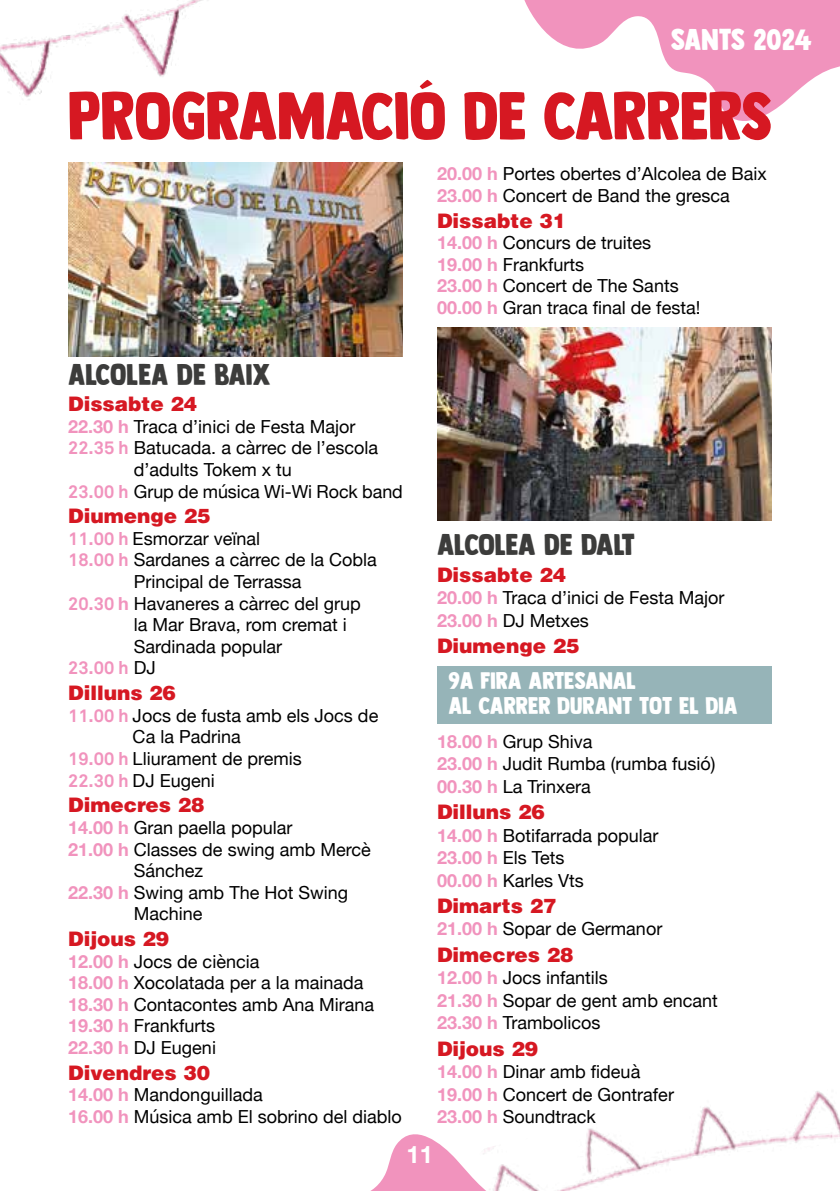
<style>
.page{position:relative;width:840px;height:1191px;background:#fff}
.page>*{position:absolute;margin:0;border:0;box-sizing:border-box;transform-origin:0 0}
.t1{font:68px "DK Longreach";letter-spacing:-.005em;color:#d61822}
.t2{font:30px "DK Longreach";color:#3c3c3b}
.t3{font:30px "DK Longreach";color:#fff}
.t4{font:24px/24.8px "DK Longreach";color:#fff}
.t5{font:700 24px "Helvetica Neue";color:#fff}
.t6{font:900 20px "Helvetica";color:#d61822}
.t7{font:18px/21.6px "Helvetica Neue";color:#000}
.t8{font:700 18px "Akkurat";color:#f193bd}
.s1{font-family:"Amaranth";font-weight:700;font-size:32px}
.s2{font-weight:700;color:#f193bd}
.s3{font-family:"Akkurat";font-weight:700;color:#f193bd}
.s4{font-family:"Helvetica Neue";font-weight:400;color:#000}
</style>
<div class="page">
<svg style="left:370px;top:1134px;width:49px;height:57px"></svg>
<img style="left:0;top:0;width:203px;height:100px">
<svg style="left:524px;top:0;width:315px;height:121px;fill:#f193bd"></svg>
<img style="left:419px;top:1091px;width:420px;height:100px">
<img style="left:68px;top:163px;width:335px;height:194px">
<img style="left:437px;top:327px;width:334px;height:194px">
<div style="left:437px;top:666px;width:334px;height:57px;background:#96b4b8"></div>
<h2 class="t3" style="left:670px;top:22px;width:142px">SANTS 202<span class="s1">4</span></h2>
<h1 class="t1" style="left:68px;top:76px;width:705px">PROGRAMACIÓ DE CARRERS</h1>
<p class="t7" style="left:437px;top:164px;width:331px"><span class="s2">20.00 h</span> Portes obertes d’Alcolea de Baix<br><span class="s2">23.00 h</span> Concert de Band the gresca</p>
<p class="t6" style="left:437px;top:207px;width:130px">Dissabte 31</p>
<p class="t7" style="left:437px;top:233px;width:265px"><span class="s2">14.00 h</span> Concurs de truites<br><span class="s2">19.00 h</span> Frankfurts<br><span class="s2">23.00 h</span> Concert de The Sants<br><span class="s2">00.00 h</span> Gran traca final de festa!</p>
<h2 class="t2" style="left:68px;top:357px;width:204px">ALCOLEA DE BAIX</h2>
<p class="t6" style="left:68px;top:391px;width:130px">Dissabte 24</p>
<p class="t7" style="left:68px;top:416px;width:289px"><span class="s2">22.30 h</span> Traca d’inici de Festa Major</p>
<p class="t7" style="left:68px;top:438px;width:311px"><span class="s3">22.35 h</span> Batucada. a càrrec de l’escola</p>
<p class="t7" style="left:134px;top:460px;width:159px">d’adults Tokem x tu</p>
<p class="t7" style="left:68px;top:481px;width:336px"><span class="s3">23.00 h</span> Grup de música Wi-Wi Rock band</p>
<p class="t6" style="left:68px;top:503px;width:144px">Diumenge 25</p>
<p class="t7" style="left:68px;top:528px;width:193px"><span class="s3">11.00 h</span> Esmorzar veïnal</p>
<p class="t7" style="left:68px;top:550px;width:310px"><span class="s3">18.00 h</span> Sardanes a càrrec de la Cobla</p>
<p class="t7" style="left:134px;top:572px;width:169px">Principal de Terrassa</p>
<p class="t7" style="left:68px;top:593px;width:294px"><span class="s3">20.30</span> <span class="s2">h</span> Havaneres a càrrec del grup</p>
<p class="t7" style="left:134px;top:615px;width:214px">la Mar Brava, rom cremat i</p>
<p class="t7" style="left:134px;top:636px;width:150px">Sardinada popular</p>
<p class="t8" style="left:68px;top:657px;width:89px">23.00 h <span class="s4">DJ</span></p>
<p class="t6" style="left:68px;top:680px;width:109px">Dilluns 26</p>
<p class="t7" style="left:68px;top:705px;width:311px"><span class="s3">11.00 h</span> Jocs de fusta amb els Jocs de</p>
<p class="t7" style="left:133px;top:727px;width:109px">Ca la Padrina</p>
<p class="t7" style="left:68px;top:749px;width:235px"><span class="s3">19.00 h</span> Lliurament de premis</p>
<p class="t7" style="left:68px;top:770px;width:148px"><span class="s3">22.30 h</span> DJ Eugeni</p>
<p class="t6" style="left:68px;top:792px;width:138px">Dimecres 28</p>
<p class="t7" style="left:68px;top:817px;width:226px"><span class="s2">14.00 h</span> Gran paella popular</p>
<p class="t7" style="left:68px;top:839px;width:304px"><span class="s2">21.00 h</span> Classes de swing amb Mercè</p>
<p class="t7" style="left:134px;top:861px;width:71px">Sánchez</p>
<p class="t7" style="left:68px;top:882px;width:281px"><span class="s2">22.30 h</span> Swing amb The Hot Swing</p>
<p class="t7" style="left:134px;top:904px;width:70px">Machine</p>
<p class="t6" style="left:68px;top:925px;width:103px">Dijous 29</p>
<p class="t7" style="left:68px;top:951px;width:307px"><span class="s2">12.00 h</span> Jocs de ciència<br><span class="s2">18.00 h</span> Xocolatada per a la mainada<br><span class="s2">18.30 h</span> Contacontes amb Ana Mirana<br><span class="s2">19.30 h</span> Frankfurts<br><span class="s2">22.30 h</span> DJ Eugeni</p>
<p class="t6" style="left:68px;top:1059px;width:143px">Divendres 30</p>
<p class="t7" style="left:68px;top:1085px;width:335px"><span class="s2">14.00 h</span> Mandonguillada<br><span class="s2">16.00 h</span> Música amb El sobrino del diablo</p>
<h2 class="t2" style="left:437px;top:527px;width:199px">ALCOLEA DE DALT</h2>
<p class="t6" style="left:437px;top:561px;width:130px">Dissabte 24</p>
<p class="t7" style="left:437px;top:587px;width:289px;line-height:22.4px"><span class="s2">20.00 h</span> Traca d’inici de Festa Major<br><span class="s2">23.00 h</span> DJ Metxes</p>
<p class="t6" style="left:437px;top:633px;width:144px">D iumenge 25</p>
<h3 class="t4" style="left:448px;top:668px;width:290px">9A FIRA ARTESANAL<br>AL CARRER DURANT TOT EL DIA</h3>
<p class="t7" style="left:437px;top:731px;width:280px;line-height:22.4px"><span class="s2">18.00 h</span> Grup Shiva<br><span class="s2">23.00 h</span> Judit Rumba (rumba fusió)<br><span class="s2">00.30 h</span> La Trinxera</p>
<p class="t6" style="left:437px;top:799px;width:109px">D illuns 26</p>
<p class="t7" style="left:437px;top:825px;width:223px;line-height:22.4px"><span class="s2">14.00 h</span> Botifarrada popular<br><span class="s2">23.00 h</span> Els Tets<br><span class="s2">00.00 h</span> Karles Vts</p>
<p class="t6" style="left:437px;top:892px;width:121px">Dimarts 27</p>
<p class="t7" style="left:437px;top:919px;width:227px"><span class="s2">21.00 h</span> Sopar de Germanor</p>
<p class="t6" style="left:437px;top:941px;width:138px">Dimecres 28</p>
<p class="t7" style="left:437px;top:967px;width:282px;line-height:22.4px"><span class="s2">12.00 h</span> Jocs infantils<br><span class="s2">21.30 h</span> Sopar de gent amb encant<br><span class="s2">23.30 h</span> Trambolicos</p>
<p class="t6" style="left:437px;top:1035px;width:103px">Di jous 29</p>
<p class="t7" style="left:437px;top:1061px;width:238px;line-height:22.4px"><span class="s2">14.00 h</span> Dinar amb fideuà<br><span class="s2">19.00 h</span> Concert de Gontrafer<br><span class="s2">23.00 h</span> Soundtrack</p>
<h3 class="t5" style="left:406px;top:1135px;width:28px">11</h3>
</div>
